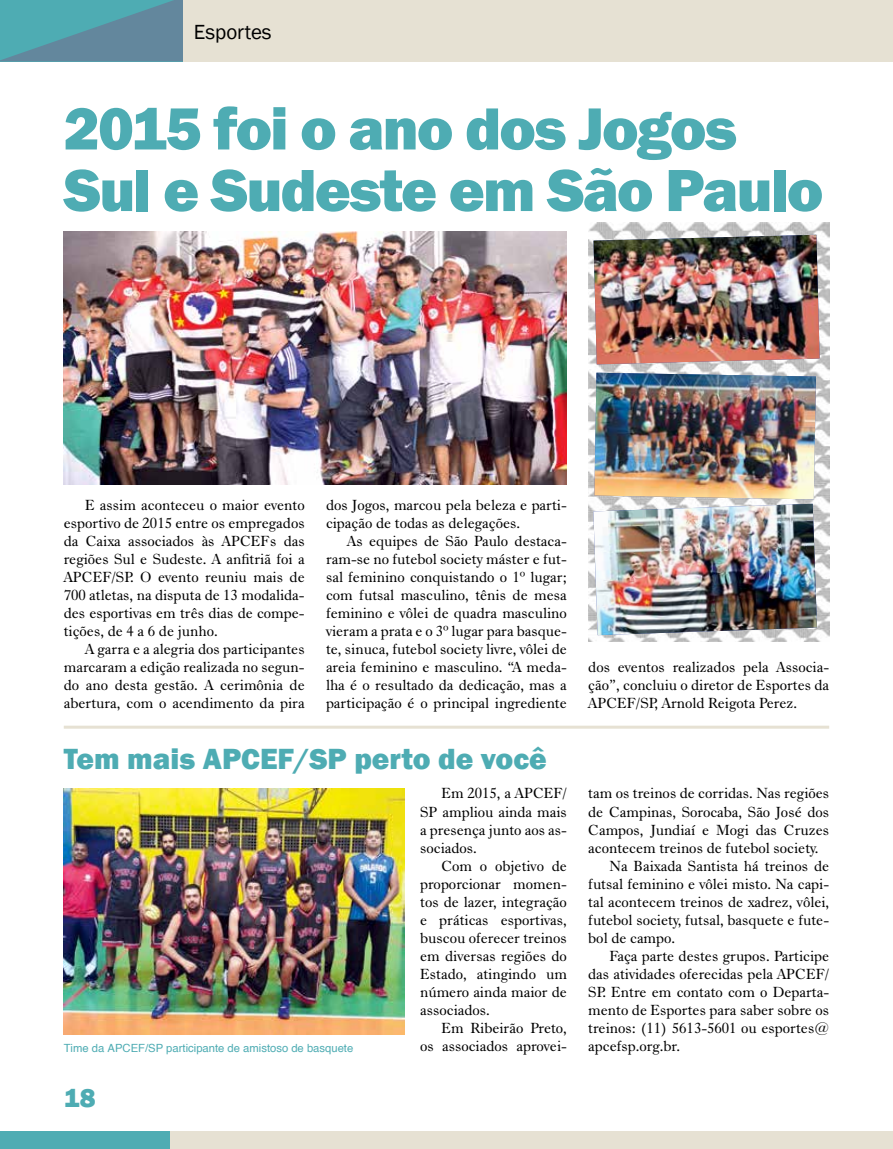
<style>
.page{position:relative;width:893px;height:1149px;background:#fff}
.page>*{position:absolute;margin:0;border:0;box-sizing:border-box;transform-origin:0 0}
.t1{font:800 61.5px/61.5px "Franklin Gothic";letter-spacing:-.03em;color:#4eacb3}
.t2{font:800 30px "Franklin Gothic";color:#4eacb3}
.t3{font:800 27px "Franklin Gothic";color:#4eacb3}
.t4{font:21px "Franklin Gothic";color:#000}
.t5{font:15px/18px "Dutch 766 BT Roman A";color:#000;text-align:justify}
.t6{font:11.25px "Helvetica";color:#4eacb3}
</style>
<div class="page">
<img style="left:588px;top:222px;width:241px;height:419px">
<div style="left:0;top:1131px;width:170px;height:17px;background:#4eacb3"></div>
<svg style="left:0;top:0;width:184px;height:61px;background:#5998a7"></svg>
<hr style="left:64px;top:725px;width:765px;height:3px;background:#e6e1d3">
<img style="left:64px;top:231px;width:503px;height:254px">
<img style="left:593px;top:235px;width:227px;height:129px">
<img style="left:593px;top:372px;width:224px;height:131px">
<img style="left:593px;top:503px;width:224px;height:132px">
<div style="left:170px;top:1131px;width:723px;height:17px;background:#e6e1d3"></div>
<div style="left:184px;top:0;width:709px;height:61px;background:#e6e1d3"></div>
<img style="left:64px;top:788px;width:340px;height:246px">
<h3 class="t4" style="left:194px;top:15px;width:79px">Esportes</h3>
<h3 class="t4" style="left:194px;top:19px;width:79px">Esportes</h3>
<h1 class="t1" style="left:64px;top:98px;width:761px">2015 foi o ano dos Jogos<br>Sul e Sudeste em São Paulo</h1>
<p class="t5" style="left:64px;top:496px;width:242px;text-indent:21px">E assim aconteceu o maior evento esportivo de 2015 entre os empregados da Caixa associados às APCEFs das regiões Sul e Sudeste. A anfitriã foi a APCEF/SP. O evento reuniu mais de 700 atletas, na disputa de 13 modalida&shy;des esportivas em três dias de compe&shy;tições, de 4 a 6 de junho.</p>
<p class="t5" style="left:64px;top:640px;width:242px;text-indent:21px">A garra e a alegria dos participantes marcaram a edição realizada no segun&shy;do ano desta gestão. A cerimônia de abertura, com o acendimento da pira</p>
<p class="t5" style="left:326px;top:496px;width:242px">dos Jogos, marcou pela beleza e parti&shy;cipação de todas as delegações.</p>
<p class="t5" style="left:326px;top:532px;width:242px;text-indent:21px">As equipes de São Paulo destaca&shy;ram-se no futebol society máster e fut&shy;sal feminino conquistando o 1º lugar; com futsal masculino, tênis de mesa feminino e vôlei de quadra masculino vieram a prata e o 3º lugar para basque&shy;te, sinuca, futebol society livre, vôlei de areia feminino e masculino. “A meda&shy;lha é o resultado da dedicação, mas a participação é o principal ingrediente</p>
<p class="t5" style="left:588px;top:657px;width:242px">dos eventos realizados pela Associa&shy;ção”, concluiu o diretor de Esportes da APCEF/SP, Arnold Reigota Perez.</p>
<h2 class="t2" style="left:64px;top:738px;width:485px">Tem mais APCEF/SP perto de você</h2>
<p class="t5" style="left:420px;top:783px;width:148px;text-indent:21px">Em 2015, a APCEF/ SP ampliou ainda mais a presença junto aos as&shy;sociados.</p>
<p class="t5" style="left:420px;top:855px;width:148px;text-indent:21px">Com o objetivo de proporcionar momen&shy;tos de lazer, integração e práticas esportivas, buscou oferecer treinos em diversas regiões do Estado, atingindo um número ainda maior de associados.</p>
<p class="t5" style="left:420px;top:1017px;width:148px;text-align:right">Em Ribeirão Preto,<br>os associados aprovei-</p>
<p class="t5" style="left:588px;top:783px;width:242px">tam os treinos de corridas. Nas regiões</p>
<p class="t5" style="left:588px;top:801px;width:242px">de Campinas, Sorocaba, São José dos</p>
<p class="t5" style="left:588px;top:819px;width:242px">Campos, Jundiaí e Mogi das Cruzes</p>
<p class="t5" style="left:588px;top:837px;width:232px">acontecem treinos de futebol society.</p>
<p class="t5" style="left:609px;top:855px;width:221px">Na Baixada Santista há treinos de</p>
<p class="t5" style="left:588px;top:873px;width:242px">futsal feminino e vôlei misto. Na capi-</p>
<p class="t5" style="left:588px;top:891px;width:242px">tal acontecem treinos de xadrez, vôlei,</p>
<p class="t5" style="left:588px;top:909px;width:242px">futebol society, futsal, basquete e fute-</p>
<p class="t5" style="left:588px;top:927px;width:89px">bol de campo.</p>
<p class="t5" style="left:609px;top:945px;width:221px">Faça parte destes grupos. Participe</p>
<p class="t5" style="left:588px;top:963px;width:242px">das atividades oferecidas pela APCEF/</p>
<p class="t5" style="left:588px;top:981px;width:242px">SP. Entre em contato com o Departa-</p>
<p class="t5" style="left:588px;top:999px;width:242px">mento de Esportes para saber sobre os</p>
<p class="t5" style="left:588px;top:1017px;width:242px">treinos: (11) 5613-5601 ou esportes@</p>
<p class="t6" style="left:64px;top:1040px;width:291px">Time da APCEF/SP participante de amistoso de basquete</p>
<p class="t5" style="left:588px;top:1035px;width:93px">apcefsp.org.br.</p>
<h3 class="t3" style="left:64px;top:1079px;width:33px">18</h3>
</div>
